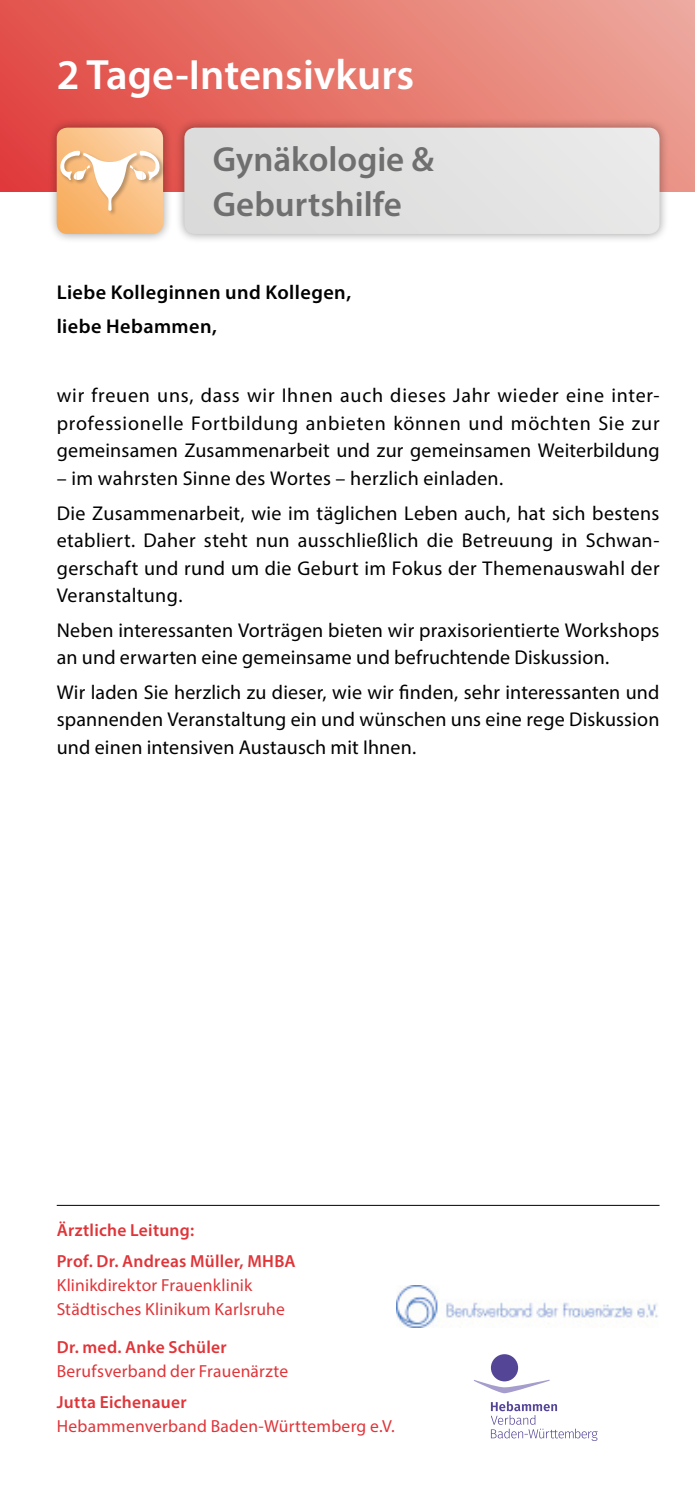
<style>
.page{position:relative;width:695px;height:1489px;background:#fff}
.page>*{position:absolute;margin:0;border:0;box-sizing:border-box;transform-origin:0 0}
.t1{font:600 42.5px "Myriad Pro";color:#fff}
.t2{font:600 35px/45px "Myriad Pro";color:#706f6f}
.t3{font:20px/27.5px "Myriad Pro";letter-spacing:.01em;color:#000;text-align:justify}
.t4{font:600 20px/34.5px "Myriad Pro";letter-spacing:.02em;color:#000}
.t5{font:17.5px/24px "Myriad Pro";letter-spacing:.015em;color:#df3539}
.t6{font:600 17.5px/31px "Myriad Pro";letter-spacing:.015em;color:#df3539}
</style>
<div class="page">
<hr style="left:694px;top:0;width:1px;height:191px;background:#eca095">
<div style="left:0;top:0;width:694px;height:191px;background:linear-gradient(to right,#e24c46,#eca598)"></div>
<div style="left:175px;top:118px;width:493px;height:125px;background:#000;opacity:.35"></div>
<div style="left:184px;top:128px;width:475px;height:106px;background:#e1e1e1"></div>
<div style="left:48px;top:118px;width:125px;height:125px;background:#000;opacity:.35"></div>
<svg style="left:57px;top:128px;width:106px;height:106px;background:#f7c592"></svg>
<hr style="left:57px;top:1204px;width:602px;height:1px;background:#000">
<svg style="left:473px;top:1379px;width:76px;height:14px"></svg>
<div style="left:491px;top:1353px;width:27px;height:28px;background:#554596;border-radius:50%"></div>
<svg style="left:490px;top:1401px;width:107px;height:39px"></svg>
<img style="left:396px;top:1285px;width:262px;height:42px">
<h1 class="t1" style="left:57px;top:47px;width:359px">2 Tage-Intensivkurs</h1>
<h2 class="t2" style="left:213px;top:136px;width:223px">Gynäkologie &amp;<br>Geburtshilfe</h2>
<p class="t4" style="left:57px;top:274px;width:296px">Liebe Kolleginnen und Kollegen, liebe Hebammen,</p>
<p class="t3" style="left:57px;top:381px;width:604px">wir freuen uns, dass wir Ihnen auch dieses Jahr wieder eine inter&shy;professionelle Fortbildung anbieten können und möchten Sie zur gemeinsamen Zusammenarbeit und zur gemeinsamen Weiterbildung</p>
<p class="t3" style="left:57px;top:460px;width:604px;line-height:34.5px">– im wahrsten Sinne des Wortes – herzlich einladen.<br>Die Zusammenarbeit, wie im täglichen Leben auch, hat sich bestens</p>
<p class="t3" style="left:57px;top:526px;width:604px">etabliert. Daher steht nun ausschließlich die Betreuung in Schwan&shy;gerschaft und rund um die Geburt im Fokus der Themenauswahl der Veranstaltung.</p>
<p class="t3" style="left:57px;top:616px;width:604px">Neben interessanten Vorträgen bieten wir praxisorientierte Workshops an und erwarten eine gemeinsame und befruchtende Diskussion.</p>
<p class="t3" style="left:57px;top:678px;width:604px">Wir laden Sie herzlich zu dieser, wie wir finden, sehr interessanten und spannenden Veranstaltung ein und wünschen uns eine rege Diskussion und einen intensiven Austausch mit Ihnen.</p>
<p class="t6" style="left:57px;top:1213px;width:240px">Ärztliche Leitung:<br>Prof. Dr. Andreas Müller, MHBA</p>
<p class="t5" style="left:57px;top:1272px;width:230px">Klinikdirektor Frauenklinik<br>Städtisches Klinikum Karlsruhe</p>
<p class="t6" style="left:57px;top:1331px;width:171px">Dr. med. Anke Schüler</p>
<p class="t5" style="left:57px;top:1358px;width:233px">Berufsverband der Frauenärzte</p>
<p class="t6" style="left:57px;top:1386px;width:131px">Jutta Eichenauer</p>
<p class="t5" style="left:57px;top:1413px;width:339px">Hebammenverband Baden-Württemberg e.V.</p>
</div>
